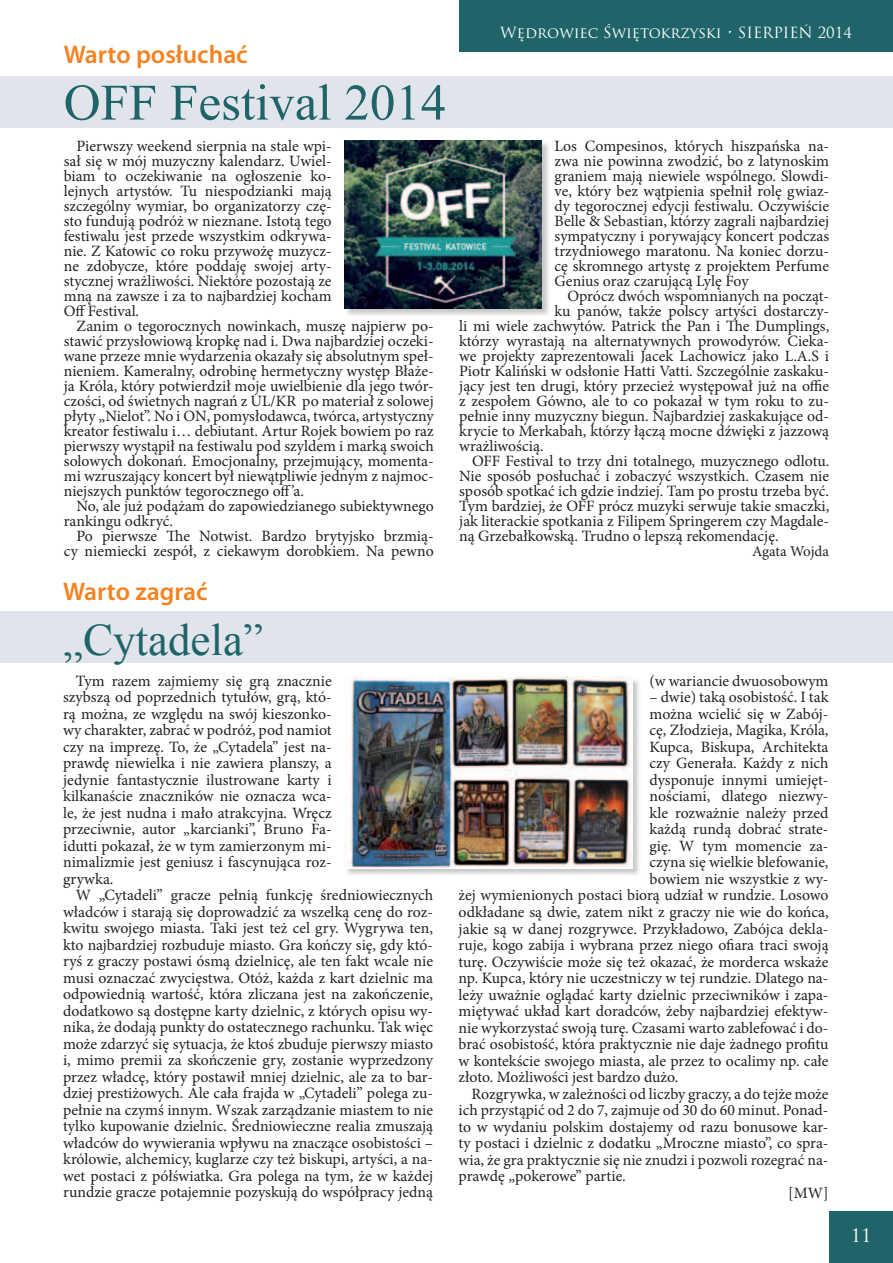
<style>
.page{position:relative;width:893px;height:1263px;background:#fff}
.page>*{position:absolute;margin:0;border:0;box-sizing:border-box;transform-origin:0 0}
.t1{font:51px "Times New Roman";color:#1e6468}
.t2{font:45px "Times New Roman";color:#1e6468}
.t3{font:600 25.5px "Myriad Pro";color:#f58220}
.t4{font:18px "Trajan Pro";color:#fff}
.t5{font:15.75px/15px "Minion Pro";color:#231f20;text-align:justify}
.t6{font:15px "Trajan Pro";color:#fff}
.t7{font:15px "Minion Pro";letter-spacing:-.005em;color:#231f20}
</style>
<div class="page">
<div style="left:459px;top:0;width:434px;height:51px;background:#1e6468"></div>
<div style="left:829px;top:1212px;width:64px;height:51px;background:#1e6468"></div>
<div style="left:0;top:77px;width:893px;height:51px;background:#e1e5eb"></div>
<div style="left:0;top:612px;width:893px;height:51px;background:#e1e5eb"></div>
<div style="left:344px;top:140px;width:207px;height:177px;background:#231f20;opacity:.25"></div>
<img style="left:344px;top:140px;width:198px;height:168px">
<div style="left:344px;top:677px;width:298px;height:200px;background:#231f20;opacity:.25"></div>
<img style="left:344px;top:677px;width:288px;height:191px">
<h3 class="t3" style="left:64px;top:38px;width:185px">Warto posłuchać</h3>
<h1 class="t1" style="left:64px;top:68px;width:384px">OFF Festival 2014</h1>
<p class="t5" style="left:64px;top:138px;width:269px;text-indent:13px">Pierwszy weekend sierpnia na stale wpi&shy;sał się w mój muzyczny kalendarz. Uwiel&shy;biam to oczekiwanie na ogłoszenie ko&shy;lejnych artystów. Tu niespodzianki mają szczególny wymiar, bo organizatorzy czę&shy;sto fundują podróż w nieznane. Istotą tego festiwalu jest przede wszystkim odkrywa&shy;nie. Z Katowic co roku przywożę muzycz&shy;ne zdobycze, które poddaję swojej arty&shy;stycznej wrażliwości. Niektóre pozostają ze mną na zawsze i za to najbardziej kocham Off Festival.</p>
<p class="t5" style="left:64px;top:318px;width:371px;text-indent:13px">Zanim o tegorocznych nowinkach, muszę najpierw po&shy;stawić przysłowiową kropkę nad i. Dwa najbardziej oczeki&shy;wane przeze mnie wydarzenia okazały się absolutnym speł&shy;nieniem. Kameralny, odrobinę hermetyczny występ Błaże&shy;ja Króla, który potwierdził moje uwielbienie dla jego twór&shy;czości, od świetnych nagrań z UL/KR po materiał z solowej płyty „Nielot”. No i ON, pomysłodawca, twórca, artystyczny kreator festiwalu i… debiutant. Artur Rojek bowiem po raz pierwszy wystąpił na festiwalu pod szyldem i marką swoich solowych dokonań. Emocjonalny, przejmujący, momenta&shy;mi wzruszający koncert był niewątpliwie jednym z najmoc&shy;niejszych punktów tegorocznego off’a.</p>
<p class="t5" style="left:64px;top:498px;width:371px;text-indent:13px">No, ale już podążam do zapowiedzianego subiektywnego rankingu odkryć.</p>
<p class="t5" style="left:64px;top:528px;width:371px;text-align:right">Po pierwsze The Notwist. Bardzo brytyjsko brzmią&shy;cy niemiecki zespół, z ciekawym dorobkiem. Na pewno</p>
<h3 class="t3" style="left:63px;top:575px;width:146px">Warto zagrać</h3>
<h2 class="t2" style="left:63px;top:609px;width:201px">„Cytadela”</h2>
<p class="t5" style="left:63px;top:672px;width:270px;line-height:16.5px;text-indent:13px">Tym razem zajmiemy się grą znacznie szybszą od poprzednich tytułów, grą, któ&shy;rą można, ze względu na swój kieszonko&shy;wy charakter, zabrać w podróż, pod namiot czy na imprezę. To, że „Cytadela” jest na&shy;prawdę niewielka i nie zawiera planszy, a jedynie fantastycznie ilustrowane karty i kilkanaście znaczników nie oznacza wca&shy;le, że jest nudna i mało atrakcyjna. Wręcz przeciwnie, autor „karcianki”, Bruno Fa&shy;idutti pokazał, że w tym zamierzonym mi&shy;nimalizmie jest geniusz i fascynująca roz&shy;grywka.</p>
<p class="t5" style="left:63px;top:887px;width:371px;line-height:16.5px;text-indent:13px">W „Cytadeli” gracze pełnią funkcję średniowiecznych władców i starają się doprowadzić za wszelką cenę do roz&shy;kwitu swojego miasta. Taki jest też cel gry. Wygrywa ten, kto najbardziej rozbuduje miasto. Gra kończy się, gdy któ&shy;ryś z graczy postawi ósmą dzielnicę, ale ten fakt wcale nie musi oznaczać zwycięstwa. Otóż, każda z kart dzielnic ma odpowiednią wartość, która zliczana jest na zakończenie, dodatkowo są dostępne karty dzielnic, z których opisu wy&shy;nika, że dodają punkty do ostatecznego rachunku. Tak więc może zdarzyć się sytuacja, że ktoś zbuduje pierwszy miasto i, mimo premii za skończenie gry, zostanie wyprzedzony przez władcę, który postawił mniej dzielnic, ale za to bar&shy;dziej prestiżowych. Ale cała frajda w „Cytadeli” polega zu&shy;pełnie na czymś innym. Wszak zarządzanie miastem to nie tylko kupowanie dzielnic. Średniowieczne realia zmuszają władców do wywierania wpływu na znaczące osobistości – królowie, alchemicy, kuglarze czy też biskupi, artyści, a na&shy;wet postaci z półświatka. Gra polega na tym, że w każdej rundzie gracze potajemnie pozyskują do współpracy jedną</p>
<p class="t6" style="left:500px;top:23px;width:353px">Wędrowiec Świętokrzyski • SIERPIEŃ 2014</p>
<p class="t5" style="left:555px;top:138px;width:276px">Los Compesinos, których hiszpańska na&shy;zwa nie powinna zwodzić, bo z latynoskim graniem mają niewiele wspólnego. Slowdi&shy;ve, który bez wątpienia spełnił rolę gwiaz&shy;dy tegorocznej edycji festiwalu. Oczywiście Belle &amp; Sebastian, którzy zagrali najbardziej sympatyczny i porywający koncert podczas trzydniowego maratonu. Na koniec dorzu&shy;cę skromnego artystę z projektem Perfume Genius oraz czarującą Lylę Foy</p>
<p class="t5" style="left:567px;top:288px;width:263px">Oprócz dwóch wspomnianych na począt-</p>
<p class="t5" style="left:555px;top:303px;width:276px">ku panów, także polscy artyści dostarczy-</p>
<p class="t5" style="left:459px;top:318px;width:371px">li mi wiele zachwytów. Patrick the Pan i The Dumplings,</p>
<p class="t5" style="left:459px;top:333px;width:371px">którzy wyrastają na alternatywnych prowodyrów. Cieka-</p>
<p class="t5" style="left:459px;top:348px;width:371px">we projekty zaprezentowali Jacek Lachowicz jako L.A.S i</p>
<p class="t5" style="left:459px;top:363px;width:371px">Piotr Kaliński w odsłonie Hatti Vatti. Szczególnie zaskaku-</p>
<p class="t5" style="left:459px;top:378px;width:371px">jący jest ten drugi, który przecież występował już na offie</p>
<p class="t5" style="left:459px;top:393px;width:371px">z zespołem Gówno, ale to co pokazał w tym roku to zu-</p>
<p class="t5" style="left:459px;top:408px;width:371px">pełnie inny muzyczny biegun. Najbardziej zaskakujące od-</p>
<p class="t5" style="left:459px;top:423px;width:371px">krycie to Merkabah, którzy łączą mocne dźwięki z jazzową</p>
<p class="t5" style="left:459px;top:438px;width:86px">wrażliwością.</p>
<p class="t5" style="left:472px;top:453px;width:359px">OFF Festival to trzy dni totalnego, muzycznego odlotu.</p>
<p class="t5" style="left:459px;top:468px;width:371px">Nie sposób posłuchać i zobaczyć wszystkich. Czasem nie</p>
<p class="t5" style="left:459px;top:483px;width:371px">sposób spotkać ich gdzie indziej. Tam po prostu trzeba być.</p>
<p class="t5" style="left:459px;top:498px;width:371px">Tym bardziej, że OFF prócz muzyki serwuje takie smaczki,</p>
<p class="t5" style="left:459px;top:513px;width:371px">jak literackie spotkania z Filipem Springerem czy Magdale-</p>
<p class="t5" style="left:459px;top:528px;width:321px">ną Grzebałkowską. Trudno o lepszą rekomendację.</p>
<p class="t7" style="left:752px;top:541px;width:79px">Agata Wojda</p>
<p class="t5" style="left:649px;top:673px;width:180px">(w wariancie dwuosobowym</p>
<p class="t5" style="left:649px;top:690px;width:180px">– dwie) taką osobistość. I tak</p>
<p class="t5" style="left:649px;top:706px;width:180px">można wcielić się w Zabój-</p>
<p class="t5" style="left:649px;top:723px;width:180px">cę, Złodzieja, Magika, Króla,</p>
<p class="t5" style="left:649px;top:739px;width:180px">Kupca, Biskupa, Architekta</p>
<p class="t5" style="left:649px;top:756px;width:181px">czy Generała. Każdy z nich</p>
<p class="t5" style="left:649px;top:772px;width:180px">dysponuje innymi umiejęt-</p>
<p class="t5" style="left:649px;top:789px;width:180px">nościami, dlatego niezwy-</p>
<p class="t5" style="left:649px;top:805px;width:180px">kle rozważnie należy przed</p>
<p class="t5" style="left:649px;top:822px;width:181px">każdą rundą dobrać strate-</p>
<p class="t5" style="left:649px;top:838px;width:181px">gię. W tym momencie za-</p>
<p class="t5" style="left:649px;top:855px;width:181px">czyna się wielkie blefowanie,</p>
<p class="t5" style="left:649px;top:871px;width:180px">bowiem nie wszystkie z wy-</p>
<p class="t5" style="left:459px;top:888px;width:371px">żej wymienionych postaci biorą udział w rundzie. Losowo</p>
<p class="t5" style="left:459px;top:904px;width:371px">odkładane są dwie, zatem nikt z graczy nie wie do końca,</p>
<p class="t5" style="left:459px;top:921px;width:371px">jakie są w danej rozgrywce. Przykładowo, Zabójca dekla-</p>
<p class="t5" style="left:459px;top:937px;width:371px">ruje, kogo zabija i wybrana przez niego ofiara traci swoją</p>
<p class="t5" style="left:459px;top:954px;width:371px">turę. Oczywiście może się też okazać, że morderca wskaże</p>
<p class="t5" style="left:459px;top:970px;width:371px">np. Kupca, który nie uczestniczy w tej rundzie. Dlatego na-</p>
<p class="t5" style="left:459px;top:987px;width:371px">leży uważnie oglądać karty dzielnic przeciwników i zapa-</p>
<p class="t5" style="left:459px;top:1003px;width:371px">miętywać układ kart doradców, żeby najbardziej efektyw-</p>
<p class="t5" style="left:459px;top:1020px;width:371px">nie wykorzystać swoją turę. Czasami warto zablefować i do-</p>
<p class="t5" style="left:459px;top:1036px;width:371px">brać osobistość, która praktycznie nie daje żadnego profitu</p>
<p class="t5" style="left:459px;top:1053px;width:371px">w kontekście swojego miasta, ale przez to ocalimy np. całe</p>
<p class="t5" style="left:459px;top:1069px;width:221px">złoto. Możliwości jest bardzo dużo.</p>
<p class="t5" style="left:471px;top:1086px;width:359px">Rozgrywka, w zależności od liczby graczy, a do tejże może</p>
<p class="t5" style="left:459px;top:1102px;width:371px">ich przystąpić od 2 do 7, zajmuje od 30 do 60 minut. Ponad-</p>
<p class="t5" style="left:459px;top:1119px;width:371px">to w wydaniu polskim dostajemy od razu bonusowe kar-</p>
<p class="t5" style="left:459px;top:1136px;width:371px">ty postaci i dzielnic z dodatku „Mroczne miasto”, co spra-</p>
<p class="t5" style="left:459px;top:1152px;width:371px">wia, że gra praktycznie się nie znudzi i pozwoli rozegrać na-</p>
<p class="t5" style="left:459px;top:1169px;width:169px">prawdę „pokerowe” partie.</p>
<p class="t5" style="left:788px;top:1185px;width:42px">[MW]</p>
<p class="t4" style="left:851px;top:1224px;width:22px">11</p>
</div>
